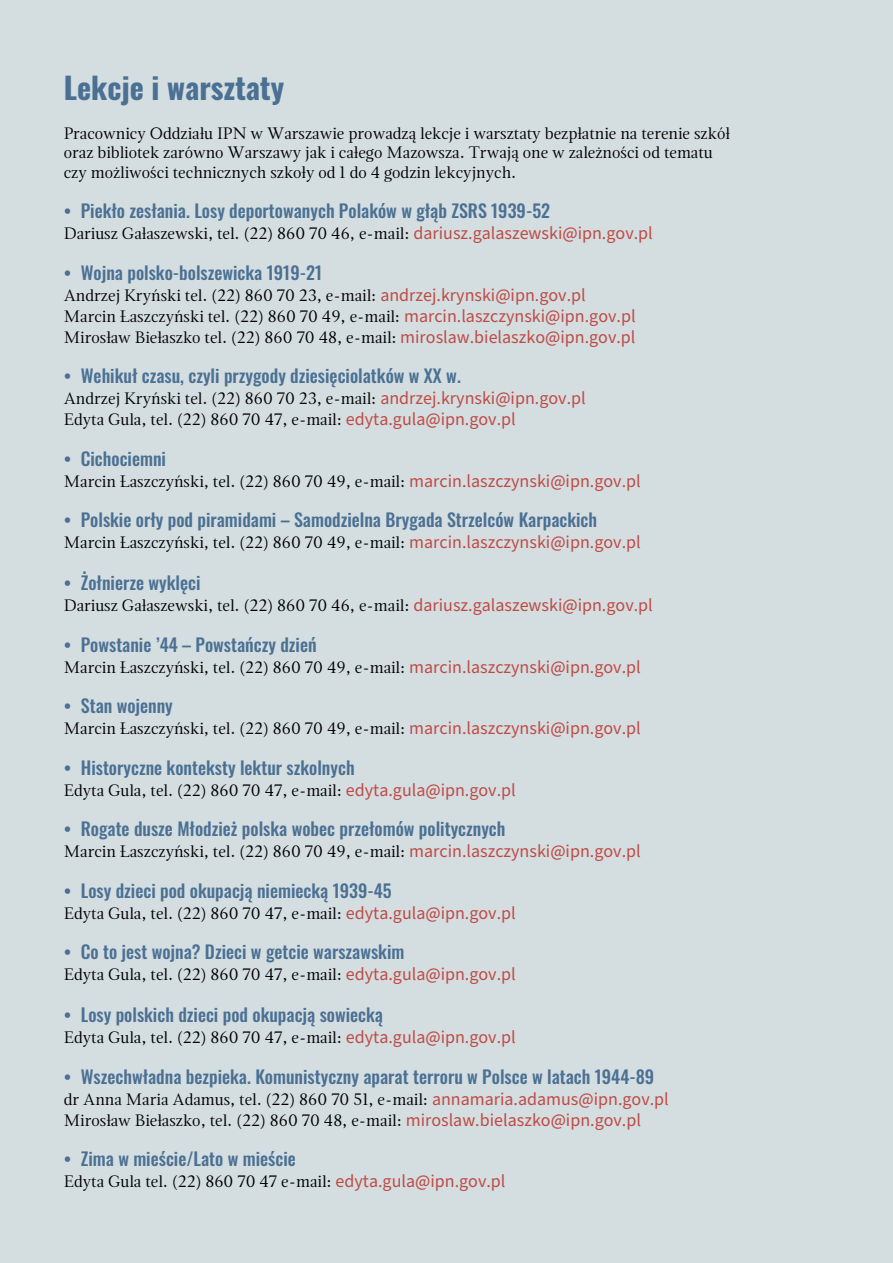
<style>
.page{position:relative;width:893px;height:1263px;background:#d4dde0}
.page>*{position:absolute;margin:0;border:0;box-sizing:border-box;transform-origin:0 0}
.t1{font:700 30px "Oswald";color:#4a7093}
.t2{font:500 18px "Oswald";color:#4a7093}
.t3{font:16.5px/21px "Magneta";color:#000}
.s1{font-family:"Source Sans Pro";font-size:18px;color:#be4c46}
</style>
<div class="page">
<h1 class="t1" style="left:64px;top:72px;width:222px">Lekcje i warsztaty</h1>
<p class="t3" style="left:64px;top:123px;width:668px;line-height:19.5px">Pracownicy Oddziału IPN w Warszawie prowadzą lekcje i warsztaty bezpłatnie na terenie szkół oraz bibliotek zarówno Warszawy jak i całego Mazowsza. Trwają one w zależności od tematu czy możliwości technicznych szkoły od 1 do 4 godzin lekcyjnych.</p>
<p class="t2" style="left:64px;top:201px;width:488px">• Piekło zesłania. Losy deportowanych Polaków w głąb ZSRS 1939-52</p>
<p class="t3" style="left:64px;top:223px;width:591px">Dariusz Gałaszewski, tel. (22) 860 70 46, e-mail: <span class="s1">dariusz.galaszewski@ipn.gov.pl</span></p>
<p class="t2" style="left:64px;top:263px;width:260px">• Wojna polsko-bolszewicka 1919-21</p>
<p class="t3" style="left:64px;top:284px;width:573px">Andrzej Kryński tel. (22) 860 70 23, e-mail: <span class="s1">andrzej.krynski@ipn.gov.pl<br></span>Marcin Łaszczyński tel. (22) 860 70 49, e-mail: <span class="s1">marcin.laszczynski@ipn.gov.pl<br></span>Mirosław Biełaszko tel. (22) 860 70 48, e-mail: <span class="s1">miroslaw.bielaszko@ipn.gov.pl</span></p>
<p class="t2" style="left:64px;top:366px;width:399px">• Wehikuł czasu, czyli przygody dziesięciolatków w XX w.</p>
<p class="t3" style="left:64px;top:388px;width:523px">Andrzej Kryński tel. (22) 860 70 23, e-mail: <span class="s1">andrzej.krynski@ipn.gov.pl<br></span>Edyta Gula, tel. (22) 860 70 47, e-mail: <span class="s1">edyta.gula@ipn.gov.pl</span></p>
<p class="t2" style="left:64px;top:449px;width:104px">• Cichociemni</p>
<p class="t3" style="left:64px;top:470px;width:578px">Marcin Łaszczyński, tel. (22) 860 70 49, e-mail: <span class="s1">marcin.laszczynski@ipn.gov.pl</span></p>
<p class="t2" style="left:64px;top:510px;width:535px">• Polskie orły pod piramidami – Samodzielna Brygada Strzelców Karpackich</p>
<p class="t3" style="left:64px;top:532px;width:578px">Marcin Łaszczyński, tel. (22) 860 70 49, e-mail: <span class="s1">marcin.laszczynski@ipn.gov.pl</span></p>
<p class="t2" style="left:64px;top:573px;width:138px">• Żołnierze wyklęci</p>
<p class="t3" style="left:64px;top:595px;width:591px">Dariusz Gałaszewski, tel. (22) 860 70 46, e-mail: <span class="s1">dariusz.galaszewski@ipn.gov.pl</span></p>
<p class="t2" style="left:64px;top:635px;width:254px">• Powstanie ’44 – Powstańczy dzień</p>
<p class="t3" style="left:64px;top:656px;width:578px">Marcin Łaszczyński, tel. (22) 860 70 49, e-mail: <span class="s1">marcin.laszczynski@ipn.gov.pl</span></p>
<p class="t2" style="left:64px;top:696px;width:111px">• Stan wojenny</p>
<p class="t3" style="left:64px;top:718px;width:578px">Marcin Łaszczyński, tel. (22) 860 70 49, e-mail: <span class="s1">marcin.laszczynski@ipn.gov.pl</span></p>
<p class="t2" style="left:64px;top:758px;width:292px">• Historyczne konteksty lektur szkolnych</p>
<p class="t3" style="left:64px;top:779px;width:453px">Edyta Gula, tel. (22) 860 70 47, e-mail: <span class="s1">edyta.gula@ipn.gov.pl</span></p>
<p class="t2" style="left:64px;top:819px;width:443px">• Rogate dusze Młodzież polska wobec przełomów politycznych</p>
<p class="t3" style="left:64px;top:841px;width:578px">Marcin Łaszczyński, tel. (22) 860 70 49, e-mail: <span class="s1">marcin.laszczynski@ipn.gov.pl</span></p>
<p class="t2" style="left:64px;top:881px;width:329px">• Losy dzieci pod okupacją niemiecką 1939-45</p>
<p class="t3" style="left:64px;top:902px;width:453px">Edyta Gula, tel. (22) 860 70 47, e-mail: <span class="s1">edyta.gula@ipn.gov.pl</span></p>
<p class="t2" style="left:64px;top:942px;width:342px">• Co to jest wojna? Dzieci w getcie warszawskim</p>
<p class="t3" style="left:64px;top:964px;width:453px">Edyta Gula, tel. (22) 860 70 47, e-mail: <span class="s1">edyta.gula@ipn.gov.pl</span></p>
<p class="t2" style="left:64px;top:1005px;width:321px">• Losy polskich dzieci pod okupacją sowiecką</p>
<p class="t3" style="left:64px;top:1027px;width:453px">Edyta Gula, tel. (22) 860 70 47, e-mail: <span class="s1">edyta.gula@ipn.gov.pl</span></p>
<p class="t2" style="left:64px;top:1067px;width:592px">• Wszechwładna bezpieka. Komunistyczny aparat terroru w Polsce w latach 1944-89</p>
<p class="t3" style="left:64px;top:1088px;width:607px">dr Anna Maria Adamus, tel. (22) 860 70 51, e-mail: <span class="s1">annamaria.adamus@ipn.gov.pl<br></span>Mirosław Biełaszko, tel. (22) 860 70 48, e-mail: <span class="s1">miroslaw.bielaszko@ipn.gov.pl</span></p>
<p class="t2" style="left:64px;top:1149px;width:234px">• Zima w mieście/Lato w mieście</p>
<p class="t3" style="left:64px;top:1171px;width:443px">Edyta Gula tel. (22) 860 70 47 e-mail: <span class="s1">edyta.gula@ipn.gov.pl</span></p>
</div>
